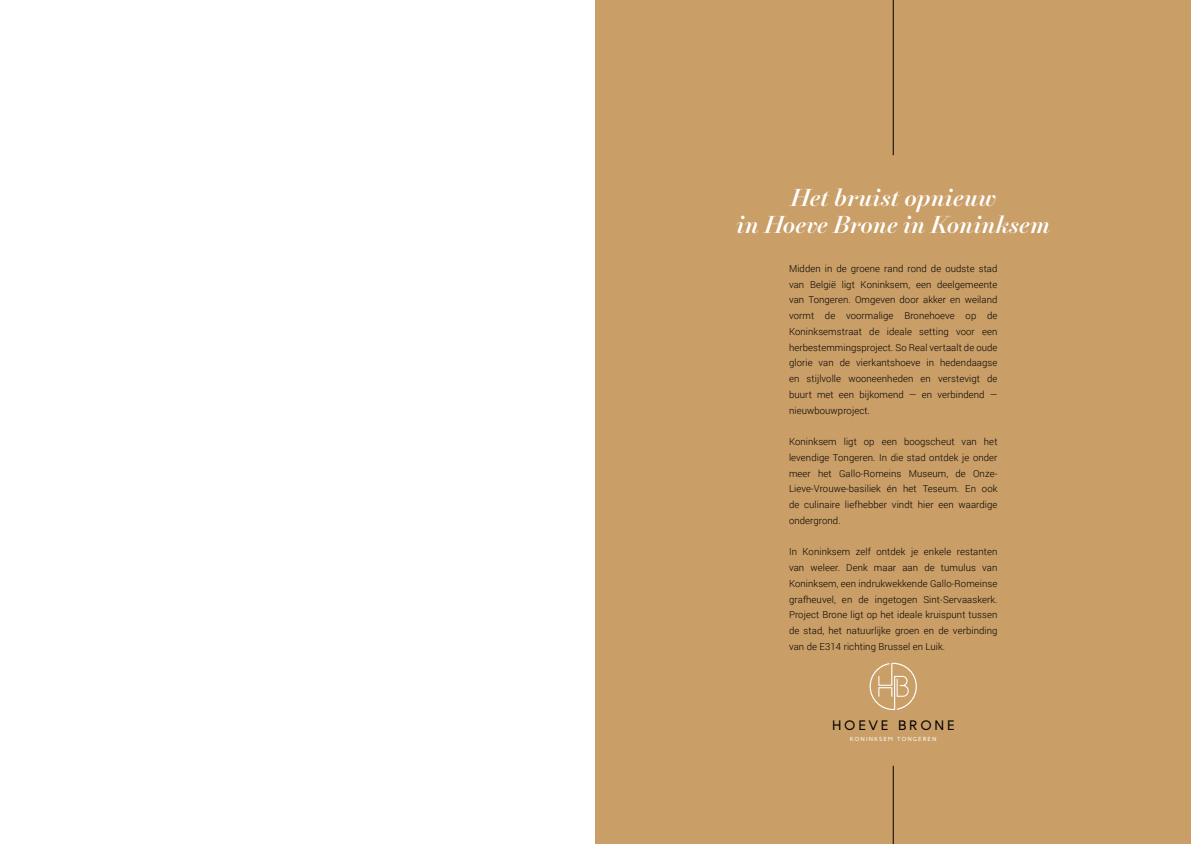
<style>
.page{position:relative;width:1191px;height:844px;background:#fff}
.page>*{position:absolute;margin:0;border:0;box-sizing:border-box;transform-origin:0 0}
.t1{font:italic 500 24.68px/26.8px "New Paris Headline";letter-spacing:-.01em;color:#fff;text-align:center}
.t2{font:600 13.65px "Baufra";letter-spacing:.15em;color:#000}
.t3{font:300 9.62px/15.8px "Roboto";letter-spacing:.01em;color:#000;text-align:justify}
.t4{font:600 5.86px "Baufra";letter-spacing:.17em;color:#fff}
</style>
<div class="page">
<div style="left:595px;top:0;width:596px;height:843px;background:#ca9e67"></div>
<svg style="left:869px;top:662px;width:48px;height:48px"></svg>
<hr style="left:892px;top:0;width:1px;height:155px;background:#000">
<hr style="left:892px;top:765px;width:1px;height:78px;background:#000">
<h1 class="t1" style="left:736px;top:185px;width:315px">Het bruist opnieuw<br>in Hoeve Brone in Koninksem</h1>
<p class="t3" style="left:789px;top:260px;width:210px">Midden in de groene rand rond de oudste stad van België ligt Koninksem, een deelgemeente van Tongeren. Omgeven door akker en weiland vormt de voormalige Bronehoeve op de Koninksemstraat de ideale setting voor een herbestemmingsproject. So Real vertaalt de oude glorie van de vierkantshoeve in hedendaagse en stijlvolle wooneenheden en verstevigt de buurt met een bijkomend — en verbindend — nieuwbouwproject.</p>
<p class="t3" style="left:789px;top:433px;width:210px">Koninksem ligt op een boogscheut van het levendige Tongeren. In die stad ontdek je onder meer het Gallo-Romeins Museum, de Onze-Lieve-Vrouwe-basiliek én het Teseum. En ook de culinaire liefhebber vindt hier een waardige ondergrond.</p>
<p class="t3" style="left:789px;top:543px;width:210px">In Koninksem zelf ontdek je enkele restanten van weleer. Denk maar aan de tumulus van Koninksem, een indrukwekkende Gallo-Romeinse grafheuvel, en de ingetogen Sint-Servaaskerk.<br>Project Brone ligt op het ideale kruispunt tussen de stad, het natuurlijke groen en de verbinding van de E314 richting Brussel en Luik.</p>
<h2 class="t2" style="left:832px;top:715px;width:124px">HOEVE BRONE</h2>
<p class="t4" style="left:850px;top:735px;width:88px">KONINKSEM TONGEREN</p>
</div>
